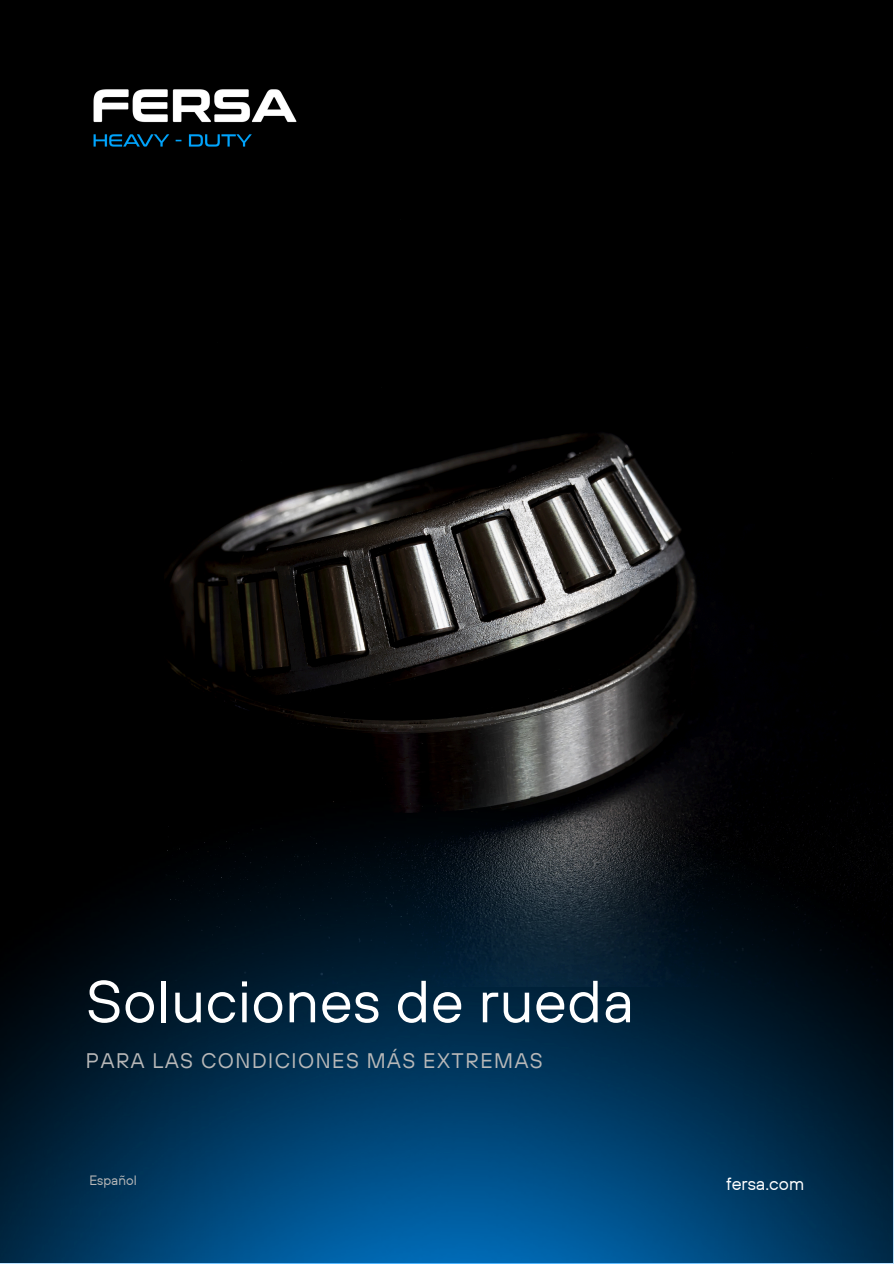
<style>
.page{position:relative;width:894px;height:1264px;background:#fff}
.page>*{position:absolute;margin:0;border:0;box-sizing:border-box;transform-origin:0 0}
.t1{font:59.25px "TT Hoves";letter-spacing:.01em;color:#fff}
.t2{font:21px "TT Hoves";letter-spacing:.07em;color:#b8b8b8}
.t3{font:18px "TT Hoves";color:#fff}
.t4{font:13.5px "TT Hoves";color:#b8b8b8}
</style>
<div class="page">
<div style="left:1px;top:1px;width:891px;height:1261px;background:#000"></div>
<img style="left:166px;top:433px;width:566px;height:359px">
<img style="left:0;top:792px;width:893px;height:471px">
<img style="left:93px;top:89px;width:204px;height:58px">
<p class="t1" style="left:86px;top:963px;width:549px">Soluciones de rueda</p>
<h1 class="t2" style="left:86px;top:1046px;width:458px">PARA LAS CONDICIONES MÁS EXTREMAS</h1>
<p class="t4" style="left:89px;top:1171px;width:49px">Español</p>
<p class="t3" style="left:725px;top:1172px;width:80px">fersa.com</p>
</div>
